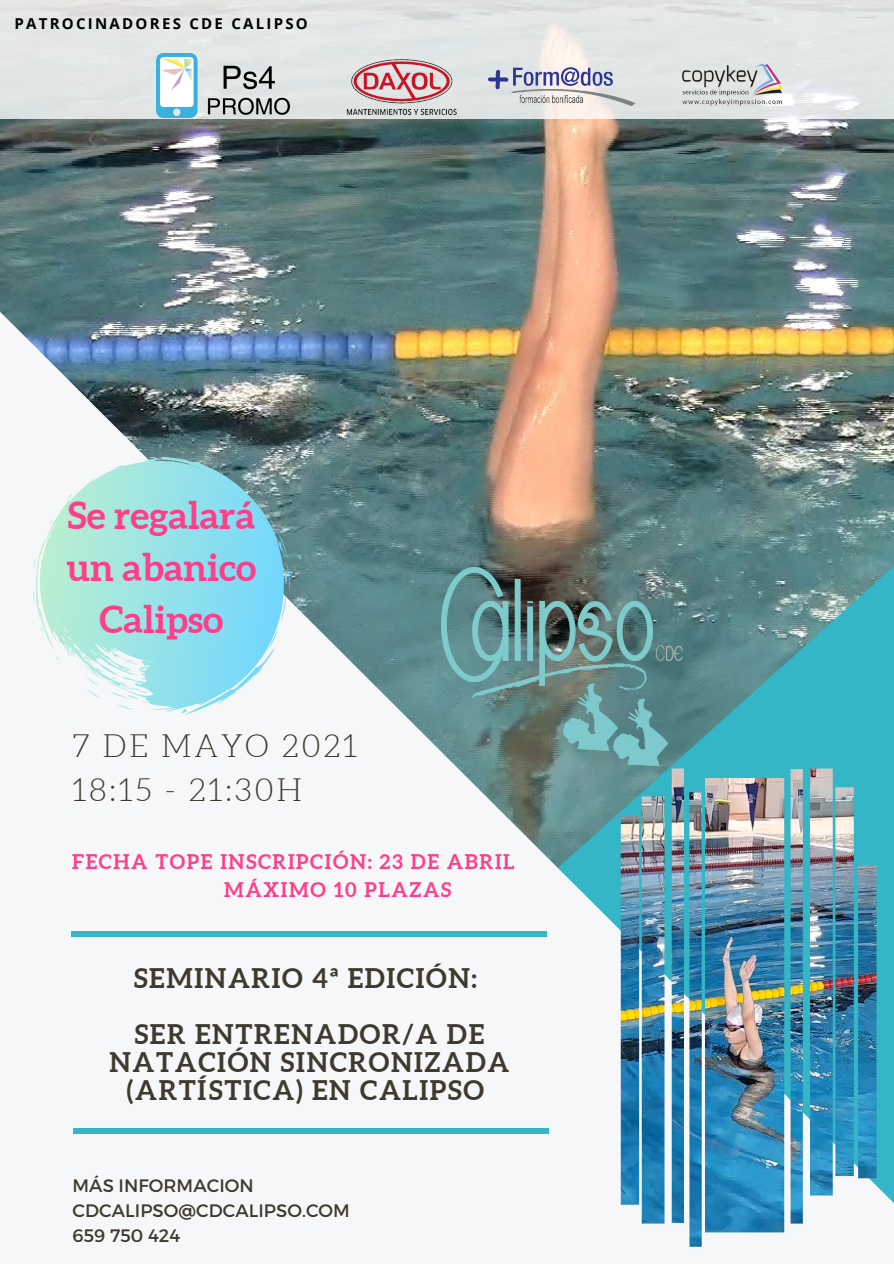
<style>
.page{position:relative;width:894px;height:1264px;background:#fff}
.page>*{position:absolute;margin:0;border:0;box-sizing:border-box;transform-origin:0 0}
.t1{font:700 37.5px/51.8px "Aleo";color:#ff3e89;text-align:center}
.t2{font:300 31.5px "Aleo";letter-spacing:.08em;color:#3e3a2f}
.t3{font:700 27px/28.2px "Aleo";letter-spacing:.06em;color:#3e3a2f;text-align:center}
.t4{font:700 20.25px "Aleo";letter-spacing:.08em;color:#ff3e89}
.t5{font:18px "Montserrat";letter-spacing:.005em;color:#3e3a2f}
.t6{font:700 15px "Open Sans";letter-spacing:.15em;color:#000}
</style>
<div class="page">
<img style="left:0;top:118px;width:893px;height:135px">
<img style="left:0;top:253px;width:893px;height:994px">
<div style="left:73px;top:1128px;width:475px;height:5px;background:#34b6c6"></div>
<div style="left:72px;top:931px;width:475px;height:5px;background:#34b6c6"></div>
<img style="left:441px;top:567px;width:241px;height:130px">
<img style="left:511px;top:653px;width:221px;height:156px">
<img style="left:620px;top:768px;width:256px;height:478px">
<div style="left:0;top:0;width:893px;height:118px;background:#e2e6e5"></div>
<img style="left:488px;top:53px;width:148px;height:63px">
<img style="left:346px;top:59px;width:111px;height:57px">
<img style="left:157px;top:53px;width:133px;height:64px">
<img style="left:662px;top:15px;width:140px;height:139px">
<svg style="left:33px;top:457px;width:257px;height:258px"></svg>
<p class="t6" style="left:14px;top:13px;width:295px">PATROCINADORES CDE CALIPSO</p>
<p class="t1" style="left:66px;top:489px;width:191px">Se regalará un abanico<br>Calipso</p>
<p class="t2" style="left:73px;top:729px;width:286px">7 DE MAYO 2021</p>
<p class="t2" style="left:73px;top:773px;width:231px">18:15 - 21:30H</p>
<p class="t4" style="left:72px;top:849px;width:444px">FECHA TOPE INSCRIPCIÓN: 23 DE ABRIL</p>
<p class="t4" style="left:224px;top:877px;width:228px">MÁXIMO 10 PLAZAS</p>
<p class="t3" style="left:134px;top:963px;width:344px">SEMINARIO 4ª EDICIÓN:</p>
<p class="t3" style="left:109px;top:1019px;width:401px">SER ENTRENADOR/A DE<br>NATACIÓN SINCRONIZADA (ARTÍSTICA) EN CALIPSO</p>
<p class="t5" style="left:73px;top:1173px;width:183px">MÁS INFORMACION</p>
<p class="t5" style="left:73px;top:1198px;width:279px">CDCALIPSO@CDCALIPSO.COM</p>
<p class="t5" style="left:73px;top:1223px;width:109px">659 750 424</p>
</div>
